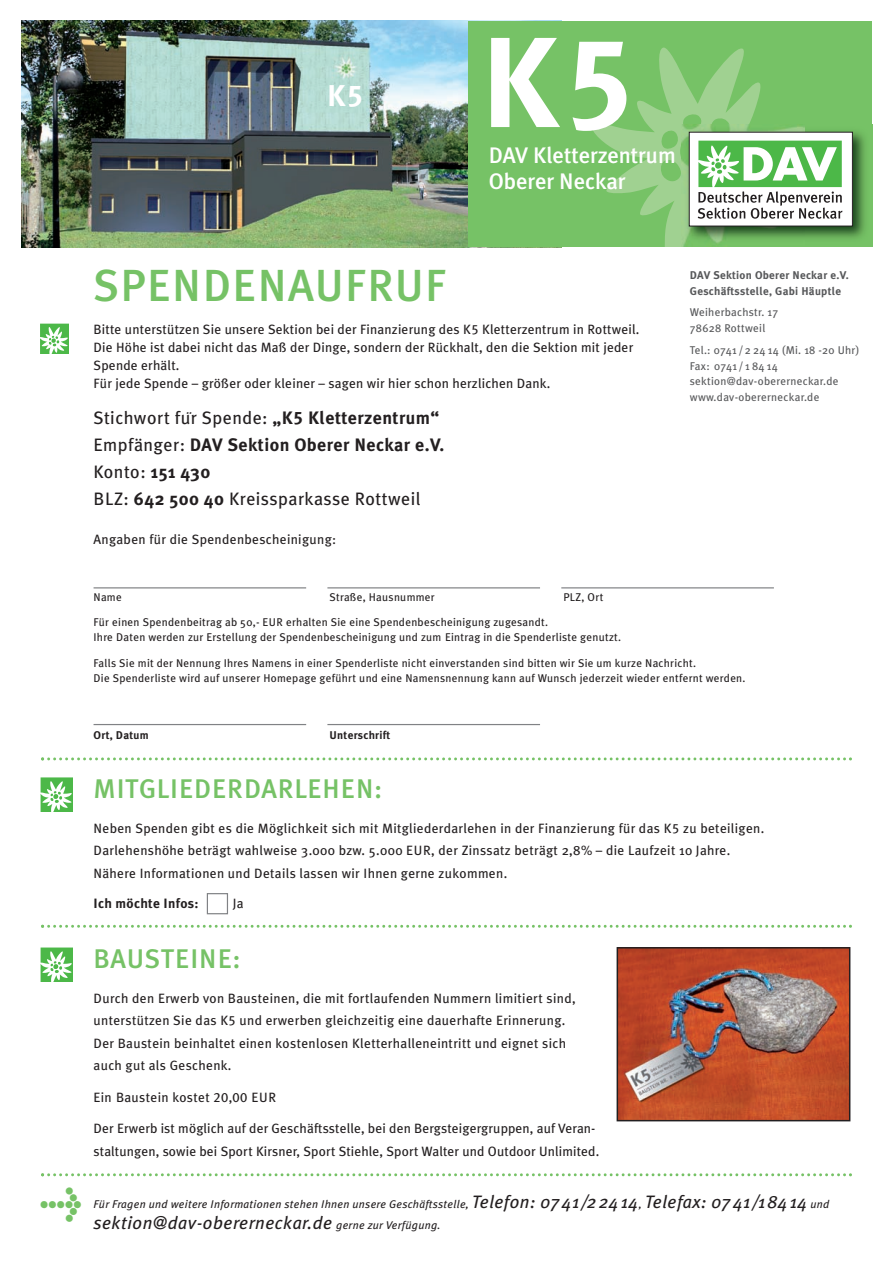
<style>
.page{position:relative;width:893px;height:1263px;background:#fff}
.page>*{position:absolute;margin:0;border:0;box-sizing:border-box;transform-origin:0 0}
.t1{font:700 128.25px "Meta Plus";color:#fff}
.t2{font:500 45px "Meta Plus";letter-spacing:.025em;color:#76c266}
.t3{font:900 33px "Meta Plus";color:#76c266}
.t4{font:700 30px "Meta Plus";color:#fff}
.t5{font:500 27px "Meta Plus";letter-spacing:.03em;color:#76c266}
.t6{font:500 22.5px/25.5px "Meta Plus";letter-spacing:-.005em;color:#fff}
.t7{font:18px/27px "Meta Plus";letter-spacing:.025em;color:#231f20}
.t8{font:italic 18px "Meta Plus";letter-spacing:.025em;color:#231f20}
.t9{font:13.5px/22.5px "Meta Plus";letter-spacing:.025em;color:#231f20}
.t10{font:700 13.5px "Meta Plus";letter-spacing:.025em;color:#231f20}
.t11{font:11.25px/15px "Meta Plus";letter-spacing:.025em;color:#231f20}
.t12{font:11.25px/15.8px "Meta Plus";letter-spacing:.025em;color:#57585a}
.t13{font:italic 11.25px "Meta Plus";letter-spacing:.025em;color:#231f20}
.t14{font:700 11.25px/15.8px "Meta Plus";letter-spacing:.025em;color:#57585a}
.t15{font:700 11.25px "Meta Plus";letter-spacing:.025em;color:#231f20}
.s1{font-family:"Meta Plus Bold Caps";font-weight:400}
.s2{font-family:"Meta Plus Book Caps"}
.s3{font-family:"Cambria";font-style:italic}
.s4{font-weight:700}
.s5{font-family:"Meta Plus Bold Caps"}
.s6{font-size:18px}
.s7{font-size:11.25px}
</style>
<div class="page">
<img style="left:21px;top:21px;width:447px;height:226px">
<div style="left:468px;top:21px;width:404px;height:226px;background:#76c266"></div>
<img style="left:842px;top:125px;width:31px;height:121px">
<div style="left:689px;top:132px;width:163px;height:94px;background:#fff"></div>
<svg style="left:592px;top:48px;width:250px;height:199px"></svg>
<div style="left:689px;top:132px;width:164px;height:94px;border:1px solid #231f20"></div>
<hr style="left:94px;top:587px;width:212px;height:1px;background:#808285">
<hr style="left:327px;top:587px;width:213px;height:1px;background:#808285">
<hr style="left:561px;top:587px;width:213px;height:1px;background:#808285">
<hr style="left:94px;top:724px;width:212px;height:1px;background:#808285">
<hr style="left:327px;top:724px;width:213px;height:1px;background:#808285">
<svg style="left:40px;top:324px;width:28px;height:30px"></svg>
<div style="left:37px;top:777px;width:35px;height:34px;background:linear-gradient(to bottom,#fff,#fff)"></div>
<svg style="left:41px;top:777px;width:31px;height:34px"></svg>
<div style="left:37px;top:947px;width:35px;height:34px;background:linear-gradient(to bottom,#fff,#fff)"></div>
<svg style="left:41px;top:947px;width:31px;height:34px"></svg>
<div style="left:207px;top:893px;width:21px;height:21px;border:1px solid #808285"></div>
<img style="left:620px;top:950px;width:227px;height:168px">
<div style="left:617px;top:947px;width:233px;height:174px;border:2px solid #231f20"></div>
<svg style="left:41px;top:757px;width:811px;height:3px"></svg>
<svg style="left:41px;top:925px;width:811px;height:3px"></svg>
<svg style="left:41px;top:1173px;width:811px;height:3px"></svg>
<h3 class="t4" style="left:327px;top:84px;width:38px">K<span class="s1">5</span></h3>
<h1 class="t1" style="left:480px;top:32px;width:155px">K<span class="s1">5</span></h1>
<h3 class="t6" style="left:489px;top:144px;width:188px">DAV Kletterzentrum<br>Oberer Neckar</h3>
<h2 class="t2" style="left:94px;top:268px;width:354px">SPENDENAUFRUF</h2>
<p class="t9" style="left:94px;top:321px;width:547px;line-height:18px">Bitte unterstützen Sie unsere Sektion bei der Finanzierung des K<span class="s2">5</span> Kletterzentrum in Rottweil.<br>Die Höhe ist dabei nicht das Maß der Dinge, sondern der Rückhalt, den die Sektion mit jeder Spende erhält.<br>Für jede Spende – größer oder kleiner – sagen wir hier schon herzlichen Dank.</p>
<h3 class="t7" style="left:94px;top:405px;width:352px">Stichwort fu<span class="s3">̈</span>r Spende: <span class="s4">„K</span><span class="s5">5</span> <span class="s4">Kletterzentrum“ </span>Empfänger: <span class="s4">DAV Sektion Oberer Neckar e.V.<br></span>Konto: <span class="s4">151 430<br></span>BLZ: <span class="s4">642 500 40</span> Kreissparkasse Rottweil</h3>
<p class="t9" style="left:94px;top:529px;width:244px">Angaben für die Spendenbescheinigung:</p>
<p class="t14" style="left:690px;top:268px;width:160px">DAV Sektion Oberer Neckar e.V.<br>Geschäftsstelle, Gabi Häuptle</p>
<p class="t12" style="left:690px;top:305px;width:90px">Weiherbachstr. 17<br>78628 Rottweil</p>
<p class="t12" style="left:690px;top:343px;width:171px">Tel.: 0741/2 24 14 (Mi. 18 -20 Uhr)<br>Fax: 0741/1 84 14 sektion@dav-obererneckar.de www.dav-obererneckar.de</p>
<p class="t11" style="left:94px;top:590px;width:30px">Name</p>
<p class="t11" style="left:330px;top:590px;width:107px">Straße, Hausnummer</p>
<p class="t11" style="left:563px;top:590px;width:41px">PLZ, Ort</p>
<p class="t11" style="left:94px;top:616px;width:529px">Für einen Spendenbeitrag ab 50,- EUR erhalten Sie eine Spendenbescheinigung zugesandt.<br>Ihre Daten werden zur Erstellung der Spendenbescheinigung und zum Eintrag in die Spenderliste genutzt.</p>
<p class="t11" style="left:94px;top:656px;width:653px">Falls Sie mit der Nennung Ihres Namens in einer Spenderliste nicht einverstanden sind bitten wir Sie um kurze Nachricht.<br>Die Spenderliste wird auf unserer Homepage geführt und eine Namensnennung kann auf Wunsch jederzeit wieder entfernt werden.</p>
<p class="t15" style="left:94px;top:730px;width:57px">Ort, Datum</p>
<p class="t15" style="left:330px;top:730px;width:62px">Unterschrift</p>
<h3 class="t5" style="left:94px;top:778px;width:290px">MITGLIEDERDARLEHEN:</h3>
<p class="t9" style="left:94px;top:818px;width:672px">Neben Spenden gibt es die Möglichkeit sich mit Mitgliederdarlehen in der Finanzierung für das K<span class="s2">5</span> zu beteiligen.<br>Darlehenshöhe beträgt wahlweise 3.000 bzw. 5.000 EUR, der Zinssatz beträgt 2,8% – die Laufzeit 10 Jahre.<br>Nähere Informationen und Details lassen wir Ihnen gerne zukommen.</p>
<p class="t10" style="left:94px;top:898px;width:107px">Ich möchte Infos:</p>
<p class="t9" style="left:233px;top:893px;width:12px">Ja</p>
<h3 class="t3" style="left:39px;top:1190px;width:45px">&gt;</h3>
<h3 class="t5" style="left:94px;top:948px;width:149px">BAUSTEINE:</h3>
<p class="t9" style="left:94px;top:988px;width:484px">Durch den Erwerb von Bausteinen, die mit fortlaufenden Nummern limitiert sind, unterstützen Sie das K<span class="s2">5</span> und erwerben gleichzeitig eine dauerhafte Erinnerung.<br>Der Baustein beinhaltet einen kostenlosen Kletterhalleneintritt und eignet sich auch gut als Geschenk.</p>
<p class="t9" style="left:94px;top:1087px;width:184px">Ein Baustein kostet <span class="s2">20,00</span> EUR</p>
<p class="t9" style="left:94px;top:1118px;width:507px">Der Erwerb ist möglich auf der Geschäftsstelle, bei den Bergsteigergruppen, auf Veran&shy;staltungen, sowie bei Sport Kirsner, Sport Stiehle, Sport Walter und Outdoor Unlimited.</p>
<p class="t13" style="left:94px;top:1199px;width:737px">Für Fragen und weitere Informationen stehen Ihnen unsere Geschäftsstelle, <span class="s6">Telefon: 0741/22414</span>, <span class="s6">Telefax: 0741/18414</span> und</p>
<h3 class="t8" style="left:94px;top:1216px;width:348px">sektion@dav-obererneckar.de <span class="s7">gerne zur Verfügung.</span></h3>
</div>
